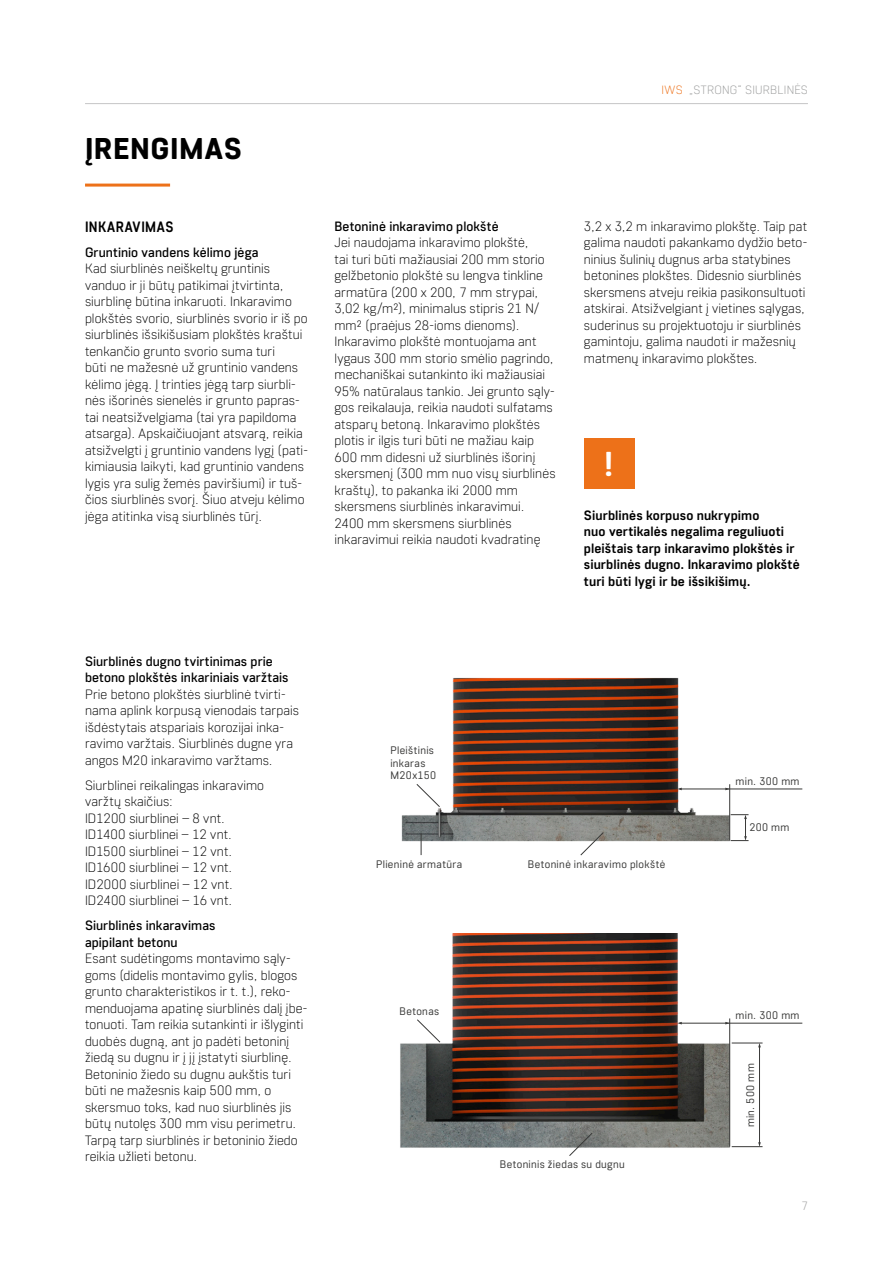
<style>
.page{position:relative;width:893px;height:1263px;background:#fff}
.page>*{position:absolute;margin:0;border:0;box-sizing:border-box;transform-origin:0 0}
.t1{font:700 34.5px "Core Sans R55";color:#fff}
.t2{font:800 30px "Core Sans R65";letter-spacing:.015em;color:#000}
.t3{font:700 15px "Core Sans R55";letter-spacing:.04em;color:#000;scale:.9 1}
.t4{font:300 13.5px/16.5px "Core Sans R25";letter-spacing:.005em;color:#000}
.t5{font:500 13.5px/16.5px "Core Sans R45";letter-spacing:.005em;color:#000}
.t6{font:700 13.5px/16.5px "Core Sans R55";letter-spacing:.005em;color:#000}
.t7{font:300 12px "Core Sans R25";letter-spacing:.025em;color:#9b9c9c}
.t8{font:10.95px/12.3px "Core Sans R35";letter-spacing:.035em;color:#393938}
.s1{color:#ed7119}
</style>
<div class="page">
<hr style="left:85px;top:103px;width:723px;height:1px;background:#c5c5c6">
<hr style="left:85px;top:184px;width:85px;height:3px;background:#ed7119">
<div style="left:584px;top:438px;width:51px;height:51px;background:#ed7119"></div>
<img style="left:401px;top:677px;width:371px;height:179px">
<img style="left:400px;top:933px;width:372px;height:215px">
<svg style="left:731px;top:814px;width:17px;height:27px"></svg>
<svg style="left:580px;top:832px;width:24px;height:23px"></svg>
<svg style="left:416px;top:784px;width:24px;height:23px"></svg>
<svg style="left:421px;top:833px;width:1px;height:22px"></svg>
<hr style="left:759px;top:1045px;width:1px;height:100px;background:#393938">
<hr style="left:680px;top:1023px;width:122px;height:1px;background:#393938">
<hr style="left:732px;top:1043px;width:30px;height:1px;background:#393938">
<hr style="left:732px;top:1146px;width:30px;height:1px;background:#393938">
<hr style="left:729px;top:1018px;width:1px;height:129px;background:#393938">
<hr style="left:680px;top:789px;width:122px;height:1px;background:#393938">
<hr style="left:729px;top:784px;width:1px;height:56px;background:#393938">
<svg style="left:569px;top:1132px;width:24px;height:24px"></svg>
<svg style="left:417px;top:1019px;width:23px;height:24px"></svg>
<h2 class="t2" style="left:85px;top:130px;width:158px">ĮRENGIMAS</h2>
<p class="t3" style="left:85px;top:217px;width:100px">INKARAVIMAS</p>
<p class="t5" style="left:85px;top:244px;width:175px">Gruntinio vandens kėlimo jėga</p>
<p class="t4" style="left:85px;top:260px;width:224px">Kad siurblinės neiškeltų gruntinis vanduo ir ji būtų patikimai įtvirtinta, siurblinę būtina inkaruoti. Inkaravimo plokštės svorio, siurblinės svorio ir iš po siurblinės išsikišusiam plokštės kraštui tenkančio grunto svorio suma turi<br>būti ne mažesnė už gruntinio vandens kėlimo jėgą. Į trinties jėgą tarp siurbli&shy;nės išorinės sienelės ir grunto papras&shy;tai neatsižvelgiama (tai yra papildoma atsarga). Apskaičiuojant atsvarą, reikia atsižvelgti į gruntinio vandens lygį (pati&shy;kimiausia laikyti, kad gruntinio vandens lygis yra sulig žemės paviršiumi) ir tuš&shy;čios siurblinės svorį. Šiuo atveju kėlimo jėga atitinka visą siurblinės tūrį.</p>
<p class="t5" style="left:85px;top:652px;width:205px">Siurblinės dugno tvirtinimas prie betono plokštės inkariniais varžtais</p>
<p class="t4" style="left:85px;top:685px;width:215px">Prie betono plokštės siurblinė tvirti&shy;nama aplink korpusą vienodais tarpais išdėstytais atspariais korozijai inka&shy;ravimo varžtais. Siurblinės dugne yra angos M20 inkaravimo varžtams.</p>
<p class="t4" style="left:85px;top:776px;width:181px">Siurblinei reikalingas inkaravimo varžtų skaičius:<br>ID1200 siurblinei – 8 vnt.<br>ID1400 siurblinei – 12 vnt.<br>ID1500 siurblinei – 12 vnt.<br>ID1600 siurblinei – 12 vnt.<br>ID2000 siurblinei – 12 vnt.<br>ID2400 siurblinei – 16 vnt.</p>
<p class="t5" style="left:85px;top:917px;width:132px">Siurblinės inkaravimas apipilant betonu</p>
<p class="t4" style="left:85px;top:950px;width:224px">Esant sudėtingoms montavimo sąly&shy;goms (didelis montavimo gylis, blogos grunto charakteristikos ir t. t.), reko&shy;menduojama apatinę siurblinės dalį įbe&shy;tonuoti. Tam reikia sutankinti ir išlyginti duobės dugną, ant jo padėti betoninį žiedą su dugnu ir į jį įstatyti siurblinę.<br>Betoninio žiedo su dugnu aukštis turi būti ne mažesnis kaip 500 mm, o skersmuo toks, kad nuo siurblinės jis būtų nutolęs 300 mm visu perimetru.<br>Tarpą tarp siurblinės ir betoninio žiedo reikia užlieti betonu.</p>
<p class="t7" style="left:661px;top:82px;width:148px"><span class="s1">IWS</span> „STRONG“ SIURBLINĖS</p>
<p class="t5" style="left:334px;top:217px;width:166px">Betoninė inkaravimo plokštė</p>
<p class="t4" style="left:334px;top:234px;width:223px">Jei naudojama inkaravimo plokštė,<br>tai turi būti mažiausiai 200 mm storio gelžbetonio plokštė su lengva tinkline armatūra (200 x 200, 7 mm strypai, 3,02 kg/m²), minimalus stipris 21 N/ mm² (praėjus 28-ioms dienoms).<br>Inkaravimo plokštė montuojama ant lygaus 300 mm storio smėlio pagrindo, mechaniškai sutankinto iki mažiausiai 95% natūralaus tankio. Jei grunto sąly&shy;gos reikalauja, reikia naudoti sulfatams atsparų betoną. Inkaravimo plokštės plotis ir ilgis turi būti ne mažiau kaip 600 mm didesni už siurblinės išorinį skersmenį (300 mm nuo visų siurblinės kraštų), to pakanka iki 2000 mm skersmens siurblinės inkaravimui.<br>2400 mm skersmens siurblinės inkaravimui reikia naudoti kvadratinę</p>
<p class="t4" style="left:584px;top:217px;width:225px">3,2 x 3,2 m inkaravimo plokštę. Taip pat galima naudoti pakankamo dydžio beto&shy;ninius šulinių dugnus arba statybines betonines plokštes. Didesnio siurblinės skersmens atveju reikia pasikonsultuoti atskirai. Atsižvelgiant į vietines sąlygas, suderinus su projektuotoju ir siurblinės gamintoju, galima naudoti ir mažesnių matmenų inkaravimo plokštes.</p>
<h1 class="t1" style="left:603px;top:441px;width:12px">!</h1>
<p class="t6" style="left:584px;top:506px;width:217px">Siurblinės korpuso nukrypimo<br>nuo vertikalės negalima reguliuoti pleištais tarp inkaravimo plokštės ir siurblinės dugno. Inkaravimo plokštė turi būti lygi ir be išsikišimų.</p>
<p class="t8" style="left:390px;top:744px;width:47px">Pleištinis inkaras<br>M20x150</p>
<p class="t8" style="left:735px;top:774px;width:65px">min. 300 mm</p>
<p class="t8" style="left:749px;top:821px;width:42px">200 mm</p>
<p class="t8" style="left:376px;top:857px;width:88px">Plieninė armatūra</p>
<p class="t8" style="left:528px;top:857px;width:139px">Betoninė inkaravimo plokštė</p>
<p class="t8" style="left:400px;top:1005px;width:41px">Betonas</p>
<p class="t8" style="left:500px;top:1158px;width:126px">Betoninis žiedas su dugnu</p>
<p class="t8" style="left:735px;top:1009px;width:65px">min. 300 mm</p>
<p class="t8" style="left:744px;top:1127px;width:65px;rotate:-90deg">min. 500 mm</p>
<p class="t7" style="left:801px;top:1198px;width:8px">7</p>
</div>
